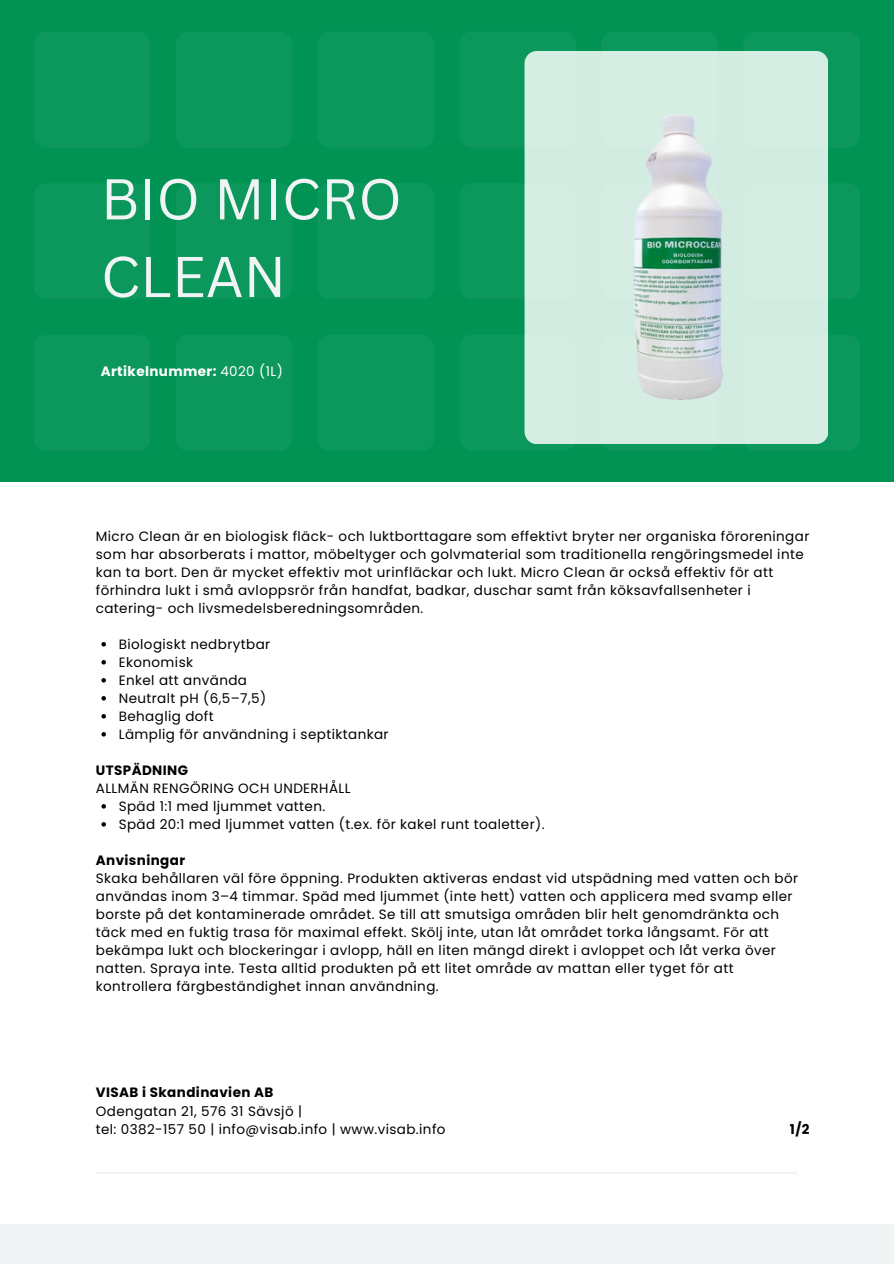
<style>
.page{position:relative;width:894px;height:1264px;background:#fff}
.page>*{position:absolute;margin:0;border:0;box-sizing:border-box;transform-origin:0 0}
.t1{font:56.1px/77.7px "Canva Sans";color:#f1f4f4}
.t2{font:13.5px/18px "Poppins";letter-spacing:.03em;color:#000}
.t3{font:700 13.5px "Poppins";letter-spacing:.03em;color:#000}
.t4{font:700 13.5px "Poppins";letter-spacing:.03em;color:#fff}
.s1{font-weight:400}
.s2{font-weight:700}
</style>
<div class="page">
<div style="left:0;top:1223px;width:893px;height:40px;background:#f1f4f4"></div>
<hr style="left:96px;top:1171px;width:701px;height:3px;background:#f1f4f4">
<div style="left:0;top:0;width:893px;height:481px;background:#019354"></div>
<div style="left:34px;top:32px;width:116px;height:116px;background:#0c985c;border-radius:12px"></div>
<div style="left:175px;top:32px;width:117px;height:116px;background:#0c985c;border-radius:12px"></div>
<div style="left:317px;top:31px;width:117px;height:116px;background:#0c985c;border-radius:12px"></div>
<div style="left:459px;top:31px;width:117px;height:116px;background:#0c985c;border-radius:12px"></div>
<div style="left:601px;top:32px;width:116px;height:116px;background:#0c985c;border-radius:12px"></div>
<div style="left:743px;top:32px;width:116px;height:116px;background:#0c985c;border-radius:12px"></div>
<div style="left:34px;top:183px;width:116px;height:116px;background:#0c985c;border-radius:12px"></div>
<div style="left:175px;top:183px;width:117px;height:116px;background:#0c985c;border-radius:12px"></div>
<div style="left:317px;top:183px;width:117px;height:116px;background:#0c985c;border-radius:12px"></div>
<div style="left:459px;top:183px;width:117px;height:116px;background:#0c985c;border-radius:12px"></div>
<div style="left:743px;top:183px;width:116px;height:116px;background:#0c985c;border-radius:12px"></div>
<div style="left:34px;top:335px;width:116px;height:116px;background:#0c985c;border-radius:12px"></div>
<div style="left:175px;top:335px;width:117px;height:116px;background:#0c985c;border-radius:12px"></div>
<div style="left:317px;top:335px;width:117px;height:115px;background:#0c985c;border-radius:12px"></div>
<div style="left:459px;top:335px;width:117px;height:115px;background:#0c985c;border-radius:12px"></div>
<svg style="left:601px;top:335px;width:116px;height:116px"></svg>
<div style="left:743px;top:335px;width:116px;height:116px;background:#0c985c;border-radius:12px"></div>
<div style="left:524px;top:51px;width:304px;height:392px;background:#d5ede2;border-radius:12px"></div>
<img style="left:633px;top:114px;width:90px;height:286px">
<svg style="left:101px;top:642px;width:5px;height:4px"></svg>
<svg style="left:101px;top:660px;width:5px;height:4px"></svg>
<svg style="left:101px;top:678px;width:5px;height:4px"></svg>
<svg style="left:101px;top:696px;width:5px;height:4px"></svg>
<svg style="left:101px;top:714px;width:5px;height:4px"></svg>
<svg style="left:101px;top:732px;width:5px;height:4px"></svg>
<svg style="left:101px;top:804px;width:5px;height:4px"></svg>
<svg style="left:101px;top:822px;width:5px;height:4px"></svg>
<p class="t1" style="left:101px;top:159px;width:303px">BIO MICRO<br>CLEAN</p>
<p class="t4" style="left:101px;top:362px;width:183px">Artikelnummer: <span class="s1">4020 (1L)</span></p>
<h1 class="t2" style="left:96px;top:527px;width:714px">Micro Clean är en biologisk fläck- och luktborttagare som effektivt bryter ner organiska föroreningar som har absorberats i mattor, möbeltyger och golvmaterial som traditionella rengöringsmedel inte kan ta bort. Den är mycket effektiv mot urinfläckar och lukt. Micro Clean är också effektiv för att förhindra lukt i små avloppsrör från handfat, badkar, duschar samt från köksavfallsenheter i catering- och livsmedelsberedningsområden.</h1>
<p class="t2" style="left:119px;top:635px;width:153px">Biologiskt nedbrytbar</p>
<p class="t2" style="left:119px;top:653px;width:76px">Ekonomisk</p>
<p class="t2" style="left:119px;top:671px;width:130px">Enkel att använda</p>
<p class="t2" style="left:119px;top:689px;width:149px">Neutralt pH (6,5–7,5)</p>
<p class="t2" style="left:119px;top:707px;width:96px">Behaglig doft</p>
<p class="t2" style="left:119px;top:725px;width:271px">Lämplig för användning i septiktankar</p>
<p class="t2" style="left:96px;top:761px;width:256px"><span class="s2">UTSPÄDNING<br></span>ALLMÄN RENGÖRING OCH UNDERHÅLL</p>
<p class="t2" style="left:119px;top:797px;width:208px">Späd 1:1 med ljummet vatten.</p>
<p class="t2" style="left:119px;top:815px;width:427px">Späd 20:1 med ljummet vatten (t.ex. för kakel runt toaletter).</p>
<h2 class="t3" style="left:96px;top:850px;width:91px">Anvisningar</h2>
<p class="t2" style="left:96px;top:869px;width:703px">Skaka behållaren väl före öppning. Produkten aktiveras endast vid utspädning med vatten och bör användas inom 3–4 timmar. Späd med ljummet (inte hett) vatten och applicera med svamp eller borste på det kontaminerade området. Se till att smutsiga områden blir helt genomdränkta och täck med en fuktig trasa för maximal effekt. Skölj inte, utan låt området torka långsamt. För att bekämpa lukt och blockeringar i avlopp, häll en liten mängd direkt i avloppet och låt verka över natten. Spraya inte. Testa alltid produkten på ett litet område av mattan eller tyget för att kontrollera färgbeständighet innan användning.</p>
<p class="t3" style="left:96px;top:1083px;width:179px">VISAB i Skandinavien AB</p>
<p class="t2" style="left:96px;top:1101px;width:208px">Odengatan 21, 576 31 Sävsjö |</p>
<p class="t2" style="left:96px;top:1119px;width:351px">tel: 0382-157 50 | info@visab.info | www.visab.info</p>
<p class="t3" style="left:789px;top:1119px;width:21px">1/2</p>
</div>
